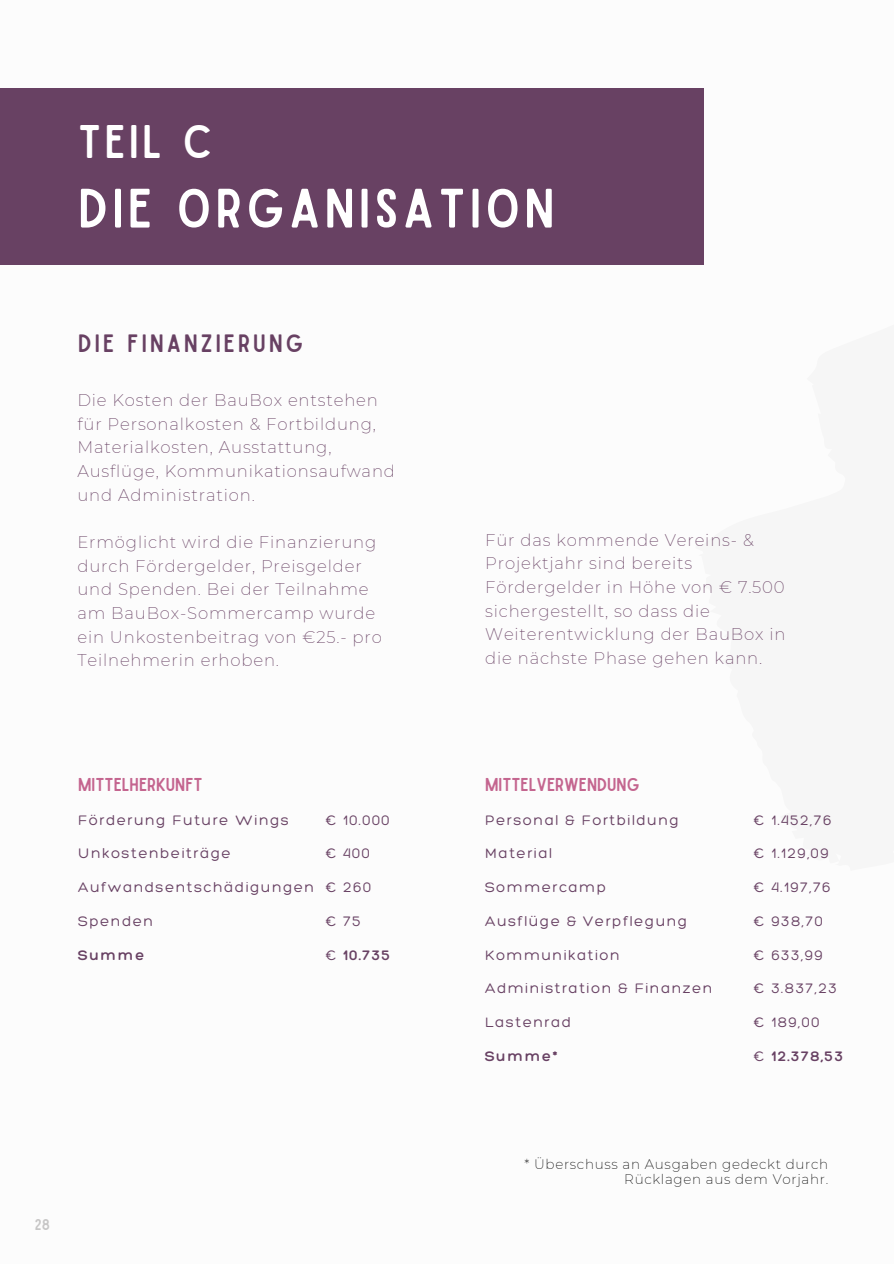
<style>
.page{position:relative;width:894px;height:1264px;background:#fff}
.page>*{position:absolute;margin:0;border:0;box-sizing:border-box;transform-origin:0 0}
.t1{font:52.95px "Sailors";letter-spacing:.08em;color:#fff}
.t2{font:45px "Sailors";color:#fff}
.t3{font:24px "Sailors";letter-spacing:.13em;color:#684163}
.t4{font:17.85px "Sailors";color:#c4658f}
.t5{font:200 16.5px/23.7px "Montserrat";letter-spacing:.05em;color:#684163}
.t6{font:300 15px "Hero";letter-spacing:.1em;color:#684163}
.t7{font:300 15px "Hero";letter-spacing:.1em;color:#684163}
.t8{font:15px "Sailors";color:#c7c6c6}
.t9{font:200 13.5px/14.7px "Montserrat";letter-spacing:.05em;color:#000;text-align:right}
.s1{font-style:inherit}
</style>
<div class="page">
<div style="left:0;top:89px;width:703px;height:175px;background:#684163"></div>
<p class="t2" style="left:78px;top:125px;width:135px">TEIL C</p>
<p class="t1" style="left:78px;top:189px;width:477px">DIE ORGANISATION</p>
<h2 class="t3" style="left:78px;top:334px;width:226px">DIE FINANZIERUNG</h2>
<h1 class="t5" style="left:77px;top:388px;width:319px">Die Kosten der BauBox entstehen für Personalkosten &amp; Fortbildung,<br>Materialkosten, Ausstattung,<br>Ausflüge, Kommunikationsaufwand und Administration.</h1>
<p class="t5" style="left:77px;top:530px;width:306px">Ermöglicht wird die Finanzierung durch Fördergelder, Preisgelder und Spenden. Bei der Teilnahme am BauBox-Sommercamp wurde ein Unkostenbeitrag von €25.- pro<br>Teilnehmerin erhoben.</p>
<p class="t5" style="left:485px;top:528px;width:302px">Für das kommende Vereins- &amp;<br>Projektjahr sind bereits<br>Fördergelder in Höhe von € 7.500 sichergestellt, so dass die<br>Weiterentwicklung der BauBox in die nächste Phase gehen kann.</p>
<p class="t4" style="left:78px;top:777px;width:126px">MITTELHERKUNFT</p>
<h3 class="t6" style="left:78px;top:810px;width:212px">Förderung Future Wings</h3>
<h3 class="t6" style="left:78px;top:844px;width:154px">Unkostenbeiträge</h3>
<h3 class="t6" style="left:78px;top:877px;width:237px">Aufwandsentschädigungen</h3>
<h3 class="t6" style="left:78px;top:911px;width:76px">Spenden</h3>
<h3 class="t7" style="left:78px;top:945px;width:68px">Summe</h3>
<p class="t6" style="left:326px;top:810px;width:65px">€ 10.000</p>
<p class="t6" style="left:326px;top:844px;width:45px">€ 400</p>
<p class="t6" style="left:326px;top:877px;width:46px">€ 260</p>
<p class="t6" style="left:326px;top:911px;width:36px">€ 75</p>
<p class="t7" style="left:326px;top:945px;width:65px"><span class="s1">€</span> 10.735</p>
<p class="t8" style="left:35px;top:1218px;width:17px">28</p>
<p class="t4" style="left:485px;top:777px;width:156px">MITTELVERWENDUNG</p>
<p class="t6" style="left:485px;top:810px;width:195px">Personal &amp; Fortbildung</p>
<p class="t6" style="left:485px;top:844px;width:68px">Material</p>
<p class="t6" style="left:485px;top:877px;width:122px">Sommercamp</p>
<p class="t6" style="left:485px;top:911px;width:203px">Ausflüge &amp; Verpflegung</p>
<p class="t6" style="left:485px;top:945px;width:136px">Kommunikation</p>
<p class="t6" style="left:485px;top:979px;width:229px">Administration &amp; Finanzen</p>
<p class="t6" style="left:485px;top:1012px;width:87px">Lastenrad</p>
<p class="t7" style="left:485px;top:1046px;width:73px">Summe*</p>
<p class="t6" style="left:754px;top:810px;width:79px">€ 1.452,76</p>
<p class="t6" style="left:754px;top:844px;width:76px">€ 1.129,09</p>
<p class="t6" style="left:754px;top:877px;width:78px">€ 4.197,76</p>
<p class="t6" style="left:754px;top:911px;width:70px">€ 938,70</p>
<p class="t6" style="left:754px;top:945px;width:70px">€ 633,99</p>
<p class="t6" style="left:754px;top:979px;width:84px">€ 3.837,23</p>
<p class="t6" style="left:754px;top:1012px;width:67px">€ 189,00</p>
<p class="t7" style="left:754px;top:1046px;width:90px"><span class="s1">€</span> 12.378,53</p>
<p class="t9" style="left:524px;top:1156px;width:305px">* Überschuss an Ausgaben gedeckt durch<br>Rücklagen aus dem Vorjahr.</p>
</div>
